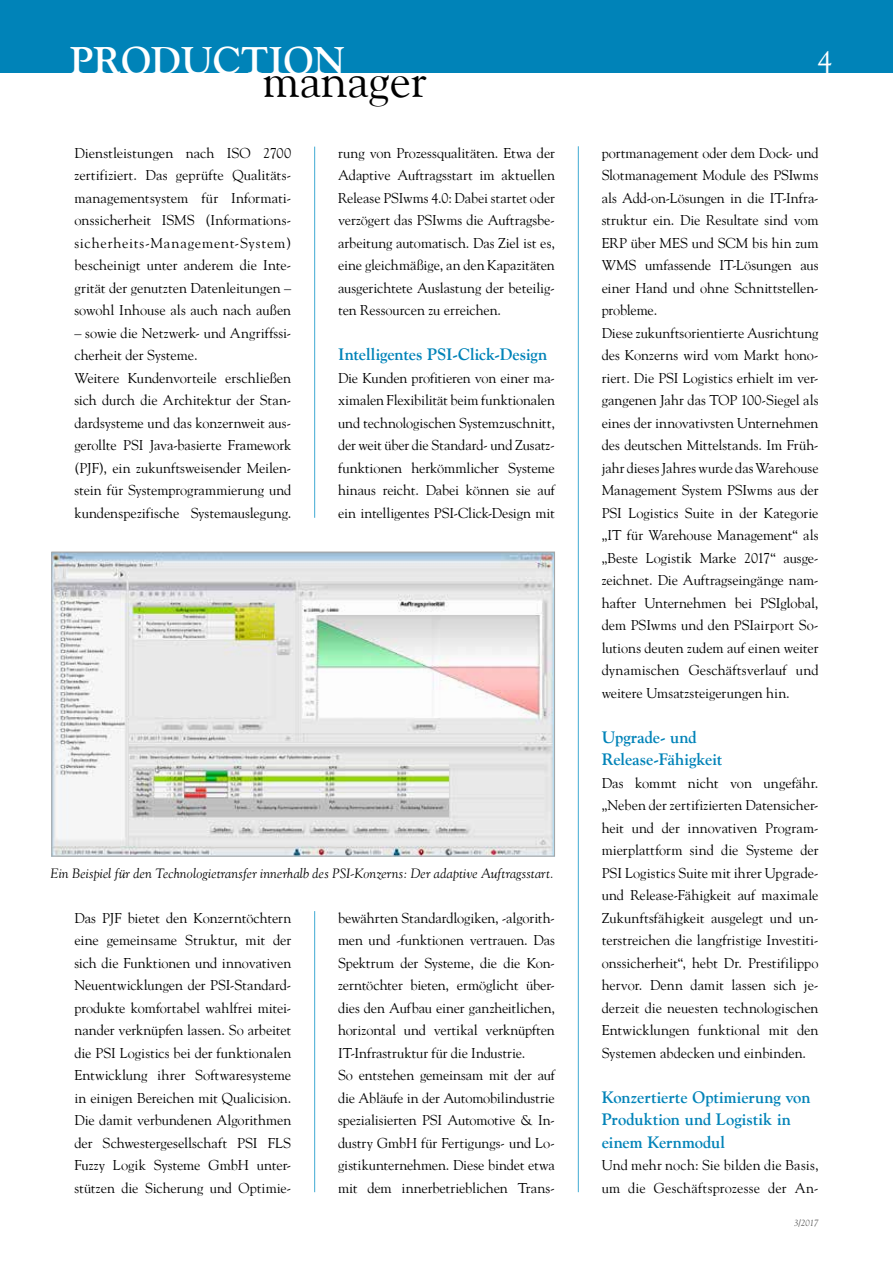
<style>
.page{position:relative;width:893px;height:1263px;background:#fff}
.page>*{position:absolute;margin:0;border:0;box-sizing:border-box;transform-origin:0 0}
.t1{font:47.7px "Goudy";color:#000}
.t2{font:700 38.4px "Goudy";color:#fff}
.t3{font:30px "Goudy";color:#fff}
.t4{font:700 16.5px/22.5px "Goudy";letter-spacing:-.005em;color:#0083b8}
.t5{font:14.25px/22.5px "Goudy";letter-spacing:-.005em;color:#000;text-align:justify}
.t6{font:14.25px/22.5px "Goudy";letter-spacing:.015em;color:#000}
.t7{font:italic 13.5px "Goudy";letter-spacing:.015em;color:#000}
.t8{font:italic 9px "Goudy";color:#565655}
</style>
<div class="page">
<div style="left:0;top:0;width:893px;height:72px;background:#0083b8"></div>
<hr style="left:314px;top:147px;width:1px;height:371px;background:#40aad3">
<img style="left:53px;top:554px;width:500px;height:300px">
<div style="left:51px;top:552px;width:504px;height:304px;border:1px solid #a4a5a5"></div>
<hr style="left:314px;top:911px;width:1px;height:281px;background:#40aad3">
<hr style="left:578px;top:146px;width:1px;height:1046px;background:#40aad3">
<h2 class="t2" style="left:70px;top:38px;width:277px">PRODUCTION</h2>
<h1 class="t1" style="left:263px;top:51px;width:166px">manager</h1>
<p class="t5" style="left:74px;top:141px;width:218px">Dienstleistungen nach ISO 2700 zertifiziert. Das geprüfte Qualitäts&shy;managementsystem für Informati&shy;onssicherheit ISMS (Informations&shy;sicherheits-Management-System) bescheinigt unter anderem die Inte&shy;grität der genutzten Datenleitungen – sowohl Inhouse als auch nach außen</p>
<p class="t5" style="left:74px;top:321px;width:218px;text-align:left">– sowie die Netzwerk- und Angriffssi&shy;cherheit der Systeme.<br>Weitere Kundenvorteile erschließen sich durch die Architektur der Stan&shy;dardsysteme und das konzernweit aus&shy;gerollte PSI Java-basierte Framework (PJF), ein zukunftsweisender Meilen&shy;stein für Systemprogrammierung und kundenspezifische Systemauslegung.</p>
<p class="t5" style="left:338px;top:141px;width:218px">rung von Prozessqualitäten. Etwa der Adaptive Auftragsstart im aktuellen Release PSIwms 4.0: Dabei startet oder verzögert das PSIwms die Auftragsbe&shy;arbeitung automatisch. Das Ziel ist es, eine gleichmäßige, an den Kapazitäten ausgerichtete Auslastung der beteilig&shy;ten Ressourcen zu erreichen.</p>
<p class="t4" style="left:338px;top:343px;width:211px">Intelligentes PSI-Click-Design</p>
<p class="t5" style="left:338px;top:366px;width:218px">Die Kunden profitieren von einer ma&shy;ximalen Flexibilität beim funktionalen und technologischen Systemzuschnitt, der weit über die Standard- und Zusatz&shy;funktionen herkömmlicher Systeme hinaus reicht. Dabei können sie auf ein intelligentes PSI-Click-Design mit</p>
<p class="t7" style="left:51px;top:865px;width:505px">Ein Beispiel für den Technologietransfer innerhalb des PSI-Konzerns: Der adaptive Auftragsstart.</p>
<p class="t5" style="left:74px;top:906px;width:218px">Das PJF bietet den Konzerntöchtern eine gemeinsame Struktur, mit der sich die Funktionen und innovativen Neuentwicklungen der PSI-Standard&shy;produkte komfortabel wahlfrei mitei&shy;nander verknüpfen lassen. So arbeitet die PSI Logistics bei der funktionalen Entwicklung ihrer Softwaresysteme in einigen Bereichen mit Qualicision.<br>Die damit verbundenen Algorithmen der Schwestergesellschaft PSI FLS Fuzzy Logik Systeme GmbH unter&shy;stützen die Sicherung und Optimie-</p>
<p class="t5" style="left:338px;top:906px;width:218px;text-align:left">bewährten Standardlogiken, -algorith&shy;men und -funktionen vertrauen. Das Spektrum der Systeme, die die Kon&shy;zerntöchter bieten, ermöglicht über&shy;dies den Aufbau einer ganzheitlichen, horizontal und vertikal verknüpften IT-Infrastruktur für die Industrie.<br>So entstehen gemeinsam mit der auf die Abläufe in der Automobilindustrie spezialisierten PSI Automotive &amp; In&shy;dustry GmbH für Fertigungs- und Lo&shy;gistikunternehmen. Diese bindet etwa mit dem innerbetrieblichen Trans-</p>
<h3 class="t3" style="left:817px;top:43px;width:16px">4</h3>
<p class="t5" style="left:602px;top:141px;width:218px;text-align:left">portmanagement oder dem Dock- und Slotmanagement Module des PSIwms als Add-on-Lösungen in die IT-Infra&shy;struktur ein. Die Resultate sind vom ERP über MES und SCM bis hin zum WMS umfassende IT-Lösungen aus einer Hand und ohne Schnittstellen&shy;probleme.<br>Diese zukunftsorientierte Ausrichtung des Konzerns wird vom Markt hono&shy;riert. Die PSI Logistics erhielt im ver&shy;gangenen Jahr das TOP 100-Siegel als eines der innovativsten Unternehmen des deutschen Mittelstands. Im Früh&shy;jahr dieses Jahres wurde das Warehouse Management System PSIwms aus der PSI Logistics Suite in der Kategorie „IT für Warehouse Management“ als „Beste Logistik Marke 2017“ ausge&shy;zeichnet. Die Auftragseingänge nam&shy;hafter Unternehmen bei PSIglobal, dem PSIwms und den PSIairport So&shy;lutions deuten zudem auf einen weiter dynamischen Geschäftsverlauf und weitere Umsatzsteigerungen hin.</p>
<p class="t4" style="left:602px;top:726px;width:122px">Upgrade- und<br>Release-Fähigkeit</p>
<p class="t5" style="left:602px;top:771px;width:218px">Das kommt nicht von ungefähr. „Neben der zertifizierten Datensicher&shy;heit und der innovativen Program&shy;mierplattform sind die Systeme der PSI Logistics Suite mit ihrer Upgrade&shy;und Release-Fähigkeit auf maximale Zukunftsfähigkeit ausgelegt und un&shy;terstreichen die langfristige Investiti&shy;onssicherheit“, hebt Dr. Prestifilippo hervor. Denn damit lassen sich je&shy;derzeit die neuesten technologischen Entwicklungen funktional mit den Systemen abdecken und einbinden.</p>
<p class="t4" style="left:602px;top:1086px;width:210px">Konzertierte Optimierung von<br>Produktion und Logistik in einem Kernmodul</p>
<p class="t6" style="left:602px;top:1154px;width:218px">Und mehr noch: Sie bilden die Basis, um die Geschäftsprozesse der An-</p>
<p class="t8" style="left:794px;top:1217px;width:26px">3/2017</p>
</div>
